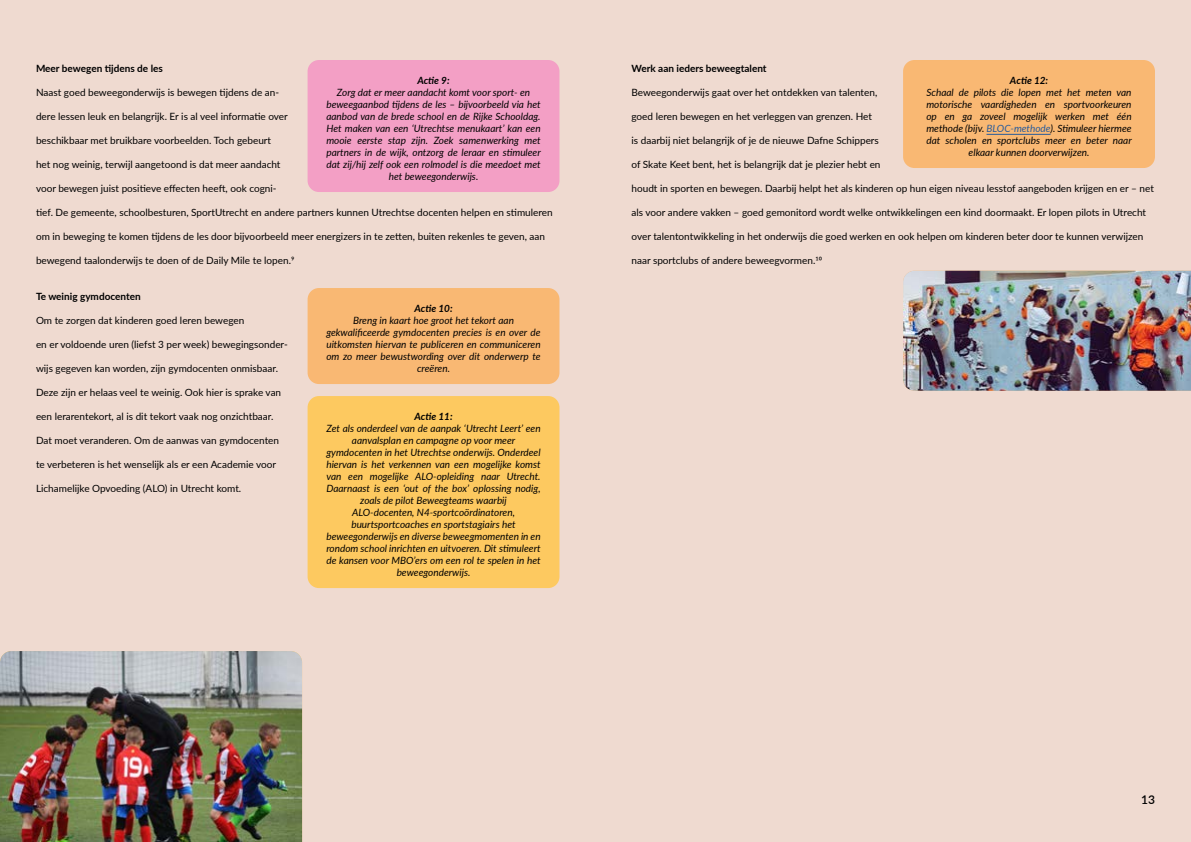
<style>
.page{position:relative;width:1191px;height:842px;background:#fff}
.page>*{position:absolute;margin:0;border:0;box-sizing:border-box;transform-origin:0 0}
.t1{font:600 12px "Lato";color:#000}
.t2{font:10px "Lato";color:#000}
.t3{font:italic 10px/12px "Lato";color:#000;text-align:center}
.t4{font:700 10px "Lato";color:#000}
.t5{font:italic 700 10px "Lato";color:#000}
.s1{color:#275b9b}
</style>
<div class="page">
<div style="left:581px;top:0;width:610px;height:842px;background:#efdad0"></div>
<div style="left:0;top:0;width:609px;height:842px;background:#efdad0"></div>
<img style="left:0;top:651px;width:302px;height:191px">
<div style="left:307px;top:60px;width:252px;height:132px;background:#f39fc5;border-radius:11px"></div>
<div style="left:307px;top:288px;width:252px;height:96px;background:#f9b873;border-radius:11px"></div>
<div style="left:903px;top:60px;width:252px;height:108px;background:#f9b873;border-radius:11px"></div>
<hr style="left:986px;top:134px;width:64px;height:1px;background:#275b9b">
<img style="left:903px;top:271px;width:288px;height:120px">
<div style="left:307px;top:396px;width:252px;height:192px;background:#fdc960;border-radius:11px"></div>
<p class="t4" style="left:36px;top:61px;width:128px">Meer bewegen tijdens de les</p>
<p class="t2" style="left:36px;top:85px;width:245px">Naast goed beweegonderwijs is bewegen tijdens de an-</p>
<p class="t2" style="left:36px;top:109px;width:253px">dere lessen leuk en belangrijk. Er is al veel informatie over</p>
<p class="t2" style="left:36px;top:133px;width:237px">beschikbaar met bruikbare voorbeelden. Toch gebeurt</p>
<p class="t2" style="left:36px;top:157px;width:246px">het nog weinig, terwijl aangetoond is dat meer aandacht</p>
<p class="t2" style="left:36px;top:181px;width:242px">voor bewegen juist positieve effecten heeft, ook cogni-</p>
<p class="t2" style="left:36px;top:205px;width:518px">tief. De gemeente, schoolbesturen, SportUtrecht en andere partners kunnen Utrechtse docenten helpen en stimuleren</p>
<p class="t2" style="left:36px;top:229px;width:510px">om in beweging te komen tijdens de les door bijvoorbeeld meer energizers in te zetten, buiten rekenles te geven, aan</p>
<p class="t2" style="left:36px;top:253px;width:260px">bewegend taalonderwijs te doen of de Daily Mile te lopen.9</p>
<p class="t4" style="left:36px;top:289px;width:106px">Te weinig gymdocenten</p>
<p class="t2" style="left:36px;top:313px;width:210px">Om te zorgen dat kinderen goed leren bewegen</p>
<p class="t2" style="left:36px;top:337px;width:253px">en er voldoende uren (liefst 3 per week) bewegingsonder-</p>
<p class="t2" style="left:36px;top:361px;width:243px">wijs gegeven kan worden, zijn gymdocenten onmisbaar.</p>
<p class="t2" style="left:36px;top:385px;width:247px">Deze zijn er helaas veel te weinig. Ook hier is sprake van</p>
<p class="t2" style="left:36px;top:409px;width:239px">een lerarentekort, al is dit tekort vaak nog onzichtbaar.</p>
<p class="t2" style="left:36px;top:433px;width:245px">Dat moet veranderen. Om de aanwas van gymdocenten</p>
<p class="t2" style="left:36px;top:457px;width:242px">te verbeteren is het wenselijk als er een Academie voor</p>
<p class="t2" style="left:36px;top:481px;width:207px">Lichamelijke Opvoeding (ALO) in Utrecht komt.</p>
<p class="t5" style="left:417px;top:73px;width:34px">Actie 9:</p>
<p class="t3" style="left:326px;top:86px;width:216px">Zorg dat er meer aandacht komt voor sport- en beweegaanbod tijdens de les – bijvoorbeeld via het aanbod van de brede school en de Rijke Schooldag.<br>Het maken van een ‘Utrechtse menukaart’ kan een mooie eerste stap zijn. Zoek samenwerking met partners in de wijk, ontzorg de leraar en stimuleer dat zij/hij zelf ook een rolmodel is die meedoet met het beweegonderwijs.</p>
<p class="t5" style="left:414px;top:301px;width:40px">Actie 10:</p>
<p class="t3" style="left:326px;top:314px;width:216px">Breng in kaart hoe groot het tekort aan gekwalificeerde gymdocenten precies is en over de uitkomsten hiervan te publiceren en communiceren om zo meer bewustwording over dit onderwerp te creëren.</p>
<p class="t5" style="left:414px;top:409px;width:40px">Actie 11:</p>
<p class="t3" style="left:326px;top:422px;width:216px">Zet als onderdeel van de aanpak ‘Utrecht Leert’ een aanvalsplan en campagne op voor meer gymdocenten in het Utrechtse onderwijs. Onderdeel hiervan is het verkennen van een mogelijke komst van een mogelijke ALO-opleiding naar Utrecht.<br>Daarnaast is een ‘out of the box’ oplossing nodig, zoals de pilot Beweegteams waarbij<br>ALO-docenten, N4-sportcoördinatoren, buurtsportcoaches en sportstagiairs het beweegonderwijs en diverse beweegmomenten in en rondom school inrichten en uitvoeren. Dit stimuleert de kansen voor MBO’ers om een rol te spelen in het beweegonderwijs.</p>
<p class="t4" style="left:631px;top:61px;width:137px">Werk aan ieders beweegtalent</p>
<p class="t2" style="left:631px;top:85px;width:247px">Beweegonderwijs gaat over het ontdekken van talenten,</p>
<p class="t2" style="left:631px;top:109px;width:242px">goed leren bewegen en het verleggen van grenzen. Het</p>
<p class="t2" style="left:631px;top:133px;width:249px">is daarbij niet belangrijk of je de nieuwe Dafne Schippers</p>
<p class="t2" style="left:631px;top:157px;width:250px">of Skate Keet bent, het is belangrijk dat je plezier hebt en</p>
<p class="t5" style="left:1010px;top:73px;width:40px">Actie 12:</p>
<p class="t3" style="left:926px;top:86px;width:207px">Schaal de pilots die lopen met het meten van motorische vaardigheden en sportvoorkeuren op en ga zoveel mogelijk werken met één methode (bijv. <span class="s1">BLOC-methode</span>). Stimuleer hiermee dat scholen en sportclubs meer en beter naar elkaar kunnen doorverwijzen.</p>
<p class="t2" style="left:631px;top:181px;width:524px">houdt in sporten en bewegen. Daarbij helpt het als kinderen op hun eigen niveau lesstof aangeboden krijgen en er – net</p>
<p class="t2" style="left:631px;top:205px;width:516px">als voor andere vakken – goed gemonitord wordt welke ontwikkelingen een kind doormaakt. Er lopen pilots in Utrecht</p>
<p class="t2" style="left:631px;top:229px;width:513px">over talentontwikkeling in het onderwijs die goed werken en ook helpen om kinderen beter door te kunnen verwijzen</p>
<p class="t2" style="left:631px;top:253px;width:192px">naar sportclubs of andere beweegvormen.10</p>
<p class="t1" style="left:1141px;top:791px;width:15px">13</p>
</div>
